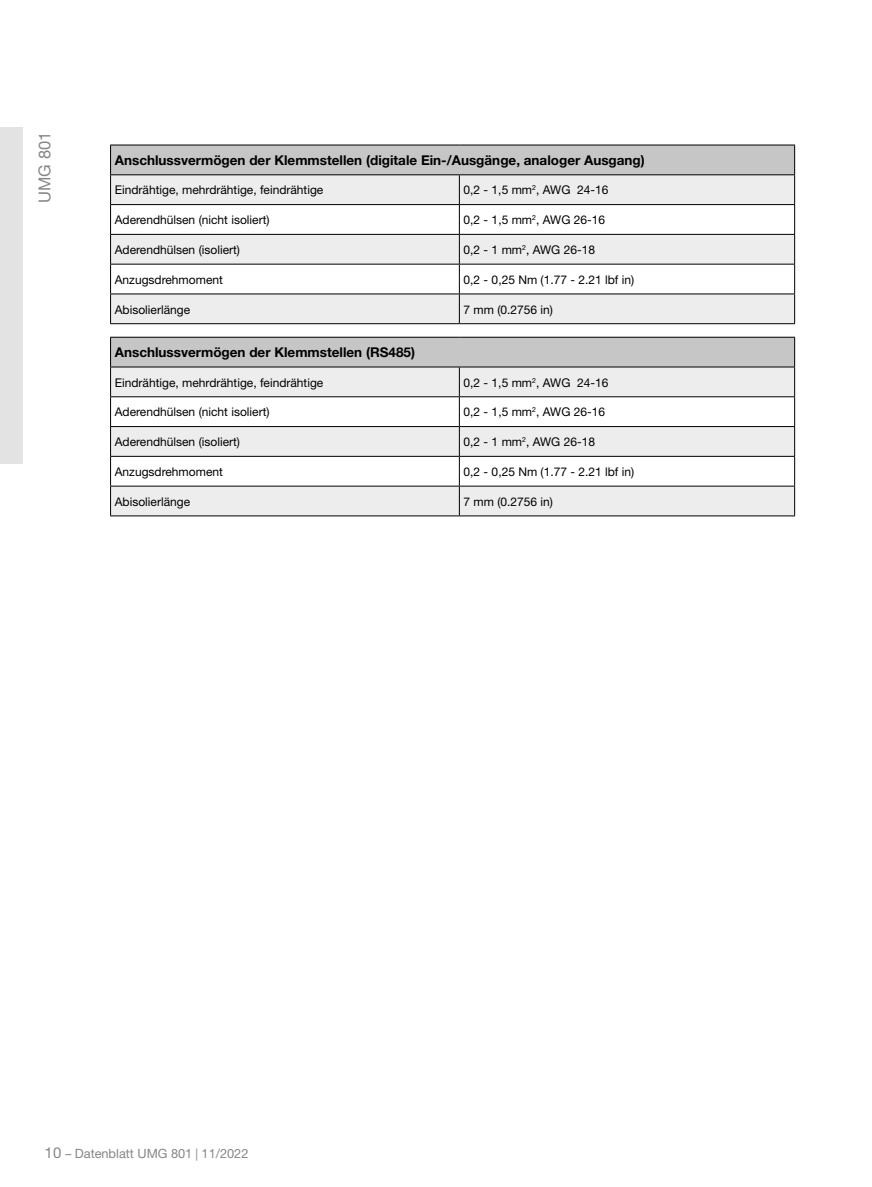
<style>
.page{position:relative;width:872px;height:1187px;background:#fff}
.page>*{position:absolute;margin:0;border:0;box-sizing:border-box;transform-origin:0 0}
.t1{font:16.5px "Helvetica Neue LT";color:#878787}
.t2{font:700 13.5px "Helvetica Neue LT";color:#000}
.t3{font:12.75px "Helvetica Neue LT";color:#878787}
.t4{font:12px "Helvetica Neue LT";color:#000}
.s1{font-size:15px}
.s2{font-size:12px}
</style>
<div class="page">
<div style="left:0;top:128px;width:23px;height:335px;background:#e3e3e3"></div>
<svg style="left:110px;top:145px;width:685px;height:178px"></svg>
<hr style="left:110px;top:323px;width:349px;height:1px;background:#000">
<hr style="left:459px;top:323px;width:336px;height:1px;background:#000">
<svg style="left:110px;top:337px;width:685px;height:178px"></svg>
<hr style="left:110px;top:515px;width:349px;height:1px;background:#000">
<hr style="left:459px;top:515px;width:336px;height:1px;background:#000">
<h1 class="t1" style="left:35px;top:203px;width:72px;rotate:-90deg">UMG 801</h1>
<p class="t2" style="left:115px;top:152px;width:531px">Anschlussvermögen der Klemmstellen (digitale Ein-/Ausgänge, analoger Ausgang)</p>
<p class="t4" style="left:115px;top:183px;width:210px">Eindrähtige, mehrdrähtige, feindrähtige</p>
<p class="t4" style="left:463px;top:183px;width:146px">0,2 - 1,5 mm<sup>2</sup>, AWG 24-16</p>
<p class="t4" style="left:115px;top:213px;width:156px">Aderendhülsen (nicht isoliert)</p>
<p class="t4" style="left:463px;top:213px;width:143px">0,2 - 1,5 mm<sup>2</sup>, AWG 26-16</p>
<p class="t4" style="left:115px;top:242px;width:127px">Aderendhülsen (isoliert)</p>
<p class="t4" style="left:463px;top:242px;width:133px">0,2 - 1 mm<sup>2</sup>, AWG 26-18</p>
<p class="t4" style="left:115px;top:272px;width:110px">Anzugsdrehmoment</p>
<p class="t4" style="left:463px;top:272px;width:172px">0,2 - 0,25 Nm (1.77 - 2.21 lbf in)</p>
<p class="t4" style="left:115px;top:302px;width:77px">Abisolierlänge</p>
<p class="t4" style="left:463px;top:302px;width:91px">7 mm (0.2756 in)</p>
<p class="t2" style="left:115px;top:344px;width:302px">Anschlussvermögen der Klemmstellen (RS485)</p>
<p class="t4" style="left:115px;top:375px;width:210px">Eindrähtige, mehrdrähtige, feindrähtige</p>
<p class="t4" style="left:463px;top:375px;width:146px">0,2 - 1,5 mm<sup>2</sup>, AWG 24-16</p>
<p class="t4" style="left:115px;top:405px;width:156px">Aderendhülsen (nicht isoliert)</p>
<p class="t4" style="left:463px;top:405px;width:143px">0,2 - 1,5 mm<sup>2</sup>, AWG 26-16</p>
<p class="t4" style="left:115px;top:434px;width:127px">Aderendhülsen (isoliert)</p>
<p class="t4" style="left:463px;top:434px;width:133px">0,2 - 1 mm<sup>2</sup>, AWG 26-18</p>
<p class="t4" style="left:115px;top:464px;width:110px">Anzugsdrehmoment</p>
<p class="t4" style="left:463px;top:464px;width:172px">0,2 - 0,25 Nm (1.77 - 2.21 lbf in)</p>
<p class="t4" style="left:115px;top:494px;width:77px">Abisolierlänge</p>
<p class="t4" style="left:463px;top:494px;width:91px">7 mm (0.2756 in)</p>
<p class="t3" style="left:45px;top:1146px;width:205px"><span class="s1">10</span> <span class="s2">–</span> Datenblatt UMG 801 <span class="s2">|</span> 11/2022</p>
</div>
